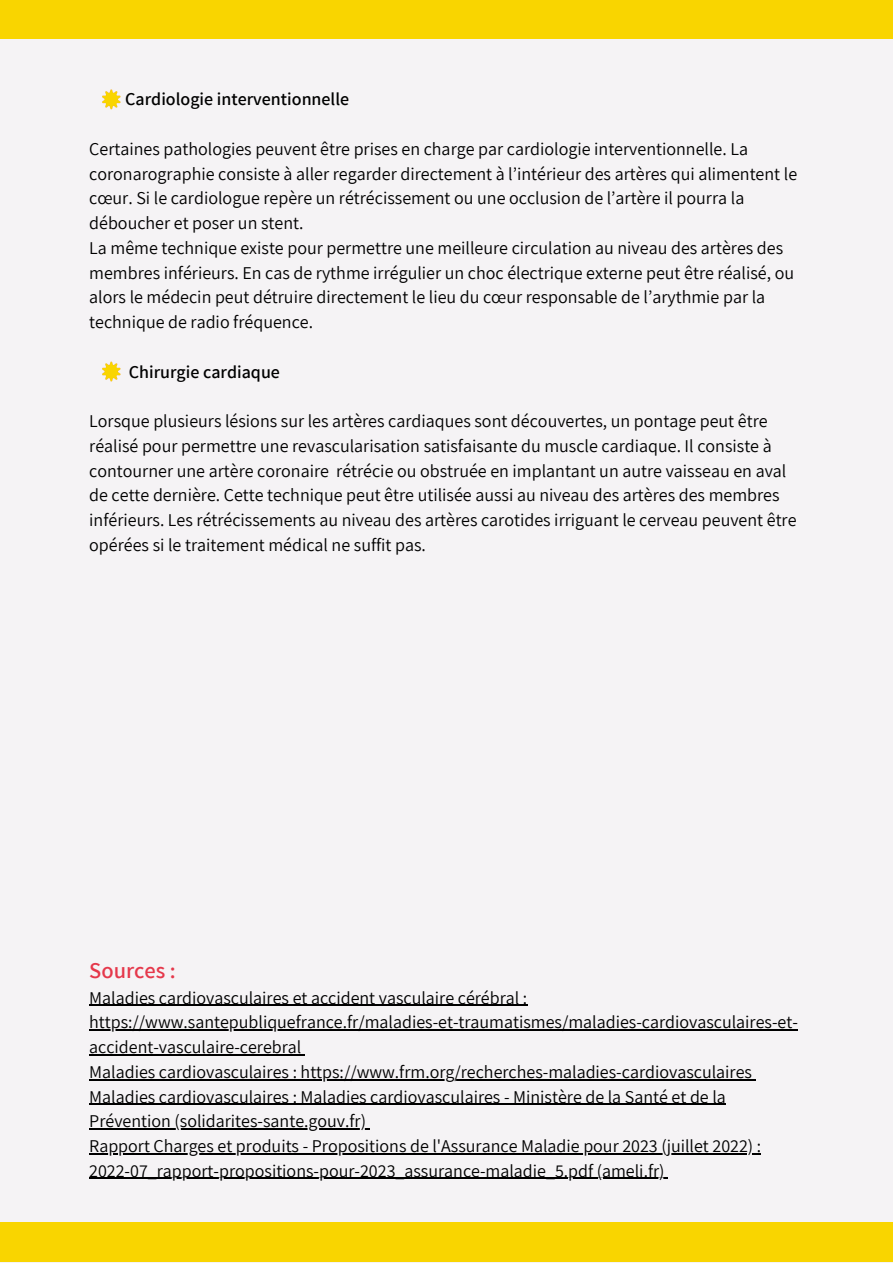
<style>
.page{position:relative;width:893px;height:1264px;background:#fff}
.page>*{position:absolute;margin:0;border:0;box-sizing:border-box;transform-origin:0 0}
.t1{font:600 22.5px "Assistant";color:#e5384b}
.t2{font:18px/24.8px "Assistant";color:#000}
.t3{font:600 18px "Assistant";color:#000}
</style>
<div class="page">
<div style="left:0;top:0;width:892px;height:1262px;background:#f5f3f5"></div>
<div style="left:0;top:1222px;width:892px;height:40px;background:#f9d500"></div>
<div style="left:0;top:0;width:892px;height:39px;background:#f9d500"></div>
<svg style="left:102px;top:361px;width:19px;height:20px"></svg>
<hr style="left:89px;top:1004px;width:438px;height:1px;background:#000">
<hr style="left:89px;top:1029px;width:708px;height:1px;background:#000">
<hr style="left:89px;top:1054px;width:212px;height:1px;background:#000">
<hr style="left:89px;top:1078px;width:663px;height:2px;background:#000">
<hr style="left:89px;top:1103px;width:636px;height:1px;background:#000">
<hr style="left:89px;top:1128px;width:277px;height:1px;background:#000">
<hr style="left:89px;top:1153px;width:672px;height:1px;background:#000">
<hr style="left:89px;top:1177px;width:575px;height:1px;background:#000">
<svg style="left:102px;top:89px;width:19px;height:20px"></svg>
<p class="t3" style="left:125px;top:87px;width:225px">Cardiologie interventionnelle</p>
<p class="t2" style="left:89px;top:136px;width:709px">Certaines pathologies peuvent être prises en charge par cardiologie interventionnelle. La coronarographie consiste à aller regarder directement à l’intérieur des artères qui alimentent le cœur. Si le cardiologue repère un rétrécissement ou une occlusion de l’artère il pourra la déboucher et poser un stent.<br>La même technique existe pour permettre une meilleure circulation au niveau des artères des membres inférieurs. En cas de rythme irrégulier un choc électrique externe peut être réalisé, ou alors le médecin peut détruire directement le lieu du cœur responsable de l’arythmie par la technique de radio fréquence.</p>
<p class="t3" style="left:129px;top:359px;width:153px">Chirurgie cardiaque</p>
<p class="t2" style="left:89px;top:408px;width:708px">Lorsque plusieurs lésions sur les artères cardiaques sont découvertes, un pontage peut être réalisé pour permettre une revascularisation satisfaisante du muscle cardiaque. Il consiste à contourner une artère coronaire rétrécie ou obstruée en implantant un autre vaisseau en aval de cette dernière. Cette technique peut être utilisée aussi au niveau des artères des membres inférieurs. Les rétrécissements au niveau des artères carotides irriguant le cerveau peuvent être opérées si le traitement médical ne suffit pas.</p>
<p class="t1" style="left:89px;top:954px;width:88px">Sources :</p>
<p class="t2" style="left:89px;top:984px;width:710px">Maladies cardiovasculaires et accident vasculaire cérébral : https://www.santepubliquefrance.fr/maladies-et-traumatismes/maladies-cardiovasculaires-et&shy;accident-vasculaire-cerebral<br>Maladies cardiovasculaires : https://www.frm.org/recherches-maladies-cardiovasculaires Maladies cardiovasculaires : Maladies cardiovasculaires - Ministère de la Santé et de la Prévention (solidarites-sante.gouv.fr)<br>Rapport Charges et produits - Propositions de l'Assurance Maladie pour 2023 (juillet 2022) :<br>2022-07_rapport-propositions-pour-2023_assurance-maladie_5.pdf (ameli.fr)</p>
</div>
